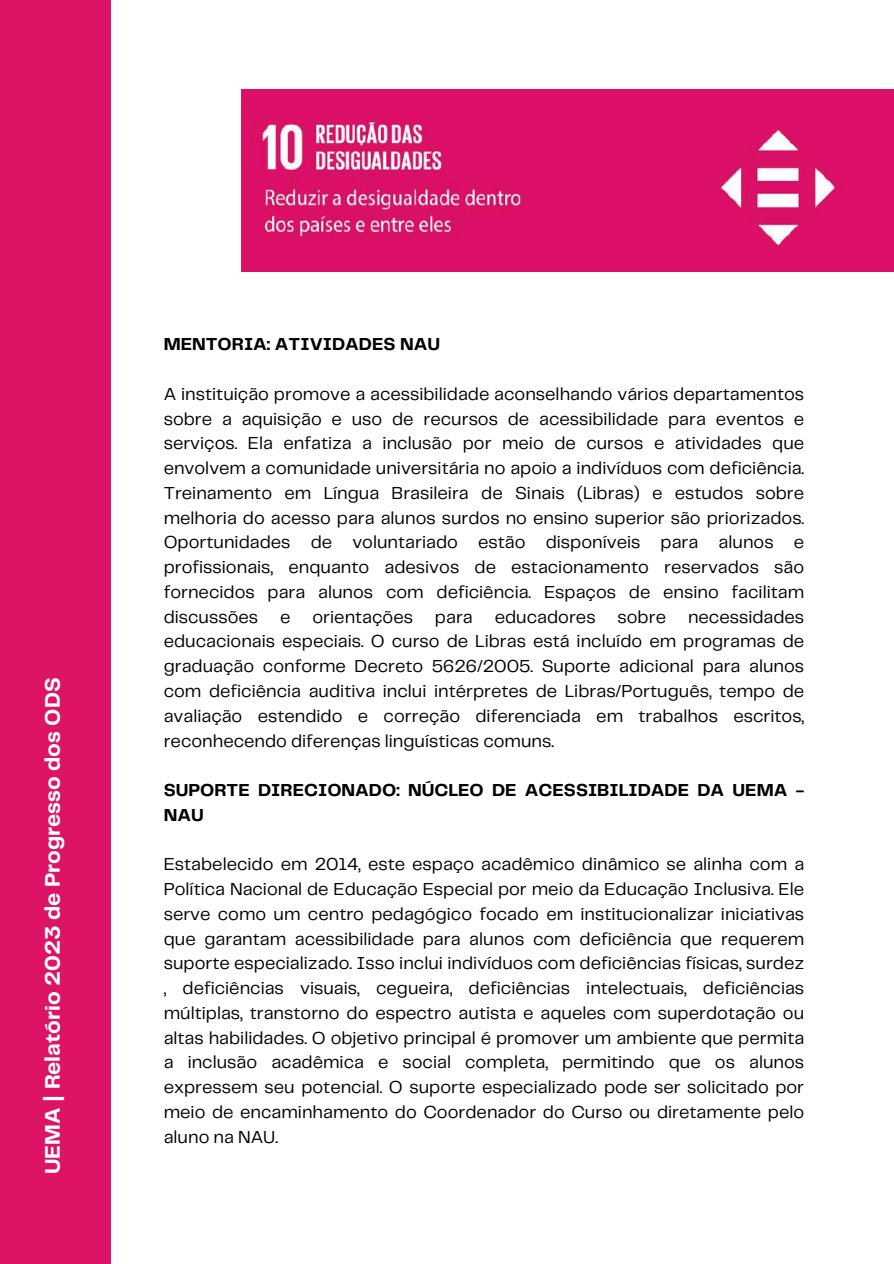
<style>
.page{position:relative;width:894px;height:1264px;background:#fff}
.page>*{position:absolute;margin:0;border:0;box-sizing:border-box;transform-origin:0 0}
.t1{font:700 21.9px "Telegraf";color:#fff}
.t2{font:18px/24.8px "Telegraf";color:#000;text-align:justify}
.t3{font:700 18px/24.8px "Telegraf";color:#000}
</style>
<div class="page">
<div style="left:0;top:0;width:110px;height:1263px;background:#dd1366"></div>
<img style="left:242px;top:89px;width:651px;height:183px">
<p class="t1" style="left:43px;top:1174px;width:498px;rotate:-90deg">UEMA | Relatório 2023 de Progresso dos ODS</p>
<p class="t3" style="left:164px;top:333px;width:278px">MENTORIA: ATIVIDADES NAU</p>
<p class="t2" style="left:164px;top:382px;width:642px">A instituição promove a acessibilidade aconselhando vários departamentos sobre a aquisição e uso de recursos de acessibilidade para eventos e serviços. Ela enfatiza a inclusão por meio de cursos e atividades que envolvem a comunidade universitária no apoio a indivíduos com deficiência.<br>Treinamento em Língua Brasileira de Sinais (Libras) e estudos sobre melhoria do acesso para alunos surdos no ensino superior são priorizados.<br>Oportunidades de voluntariado estão disponíveis para alunos e profissionais, enquanto adesivos de estacionamento reservados são fornecidos para alunos com deficiência. Espaços de ensino facilitam discussões e orientações para educadores sobre necessidades educacionais especiais. O curso de Libras está incluído em programas de graduação conforme Decreto 5626/2005. Suporte adicional para alunos com deficiência auditiva inclui intérpretes de Libras/Português, tempo de avaliação estendido e correção diferenciada em trabalhos escritos, reconhecendo diferenças linguísticas comuns.</p>
<p class="t3" style="left:164px;top:778px;width:642px">SUPORTE DIRECIONADO: NÚCLEO DE ACESSIBILIDADE DA UEMA -<br>NAU</p>
<p class="t2" style="left:164px;top:852px;width:642px">Estabelecido em 2014, este espaço acadêmico dinâmico se alinha com a Política Nacional de Educação Especial por meio da Educação Inclusiva. Ele serve como um centro pedagógico focado em institucionalizar iniciativas que garantam acessibilidade para alunos com deficiência que requerem suporte especializado. Isso inclui indivíduos com deficiências físicas, surdez , deficiências visuais, cegueira, deficiências intelectuais, deficiências múltiplas, transtorno do espectro autista e aqueles com superdotação ou altas habilidades. O objetivo principal é promover um ambiente que permita a inclusão acadêmica e social completa, permitindo que os alunos expressem seu potencial. O suporte especializado pode ser solicitado por meio de encaminhamento do Coordenador do Curso ou diretamente pelo aluno na NAU.</p>
</div>
